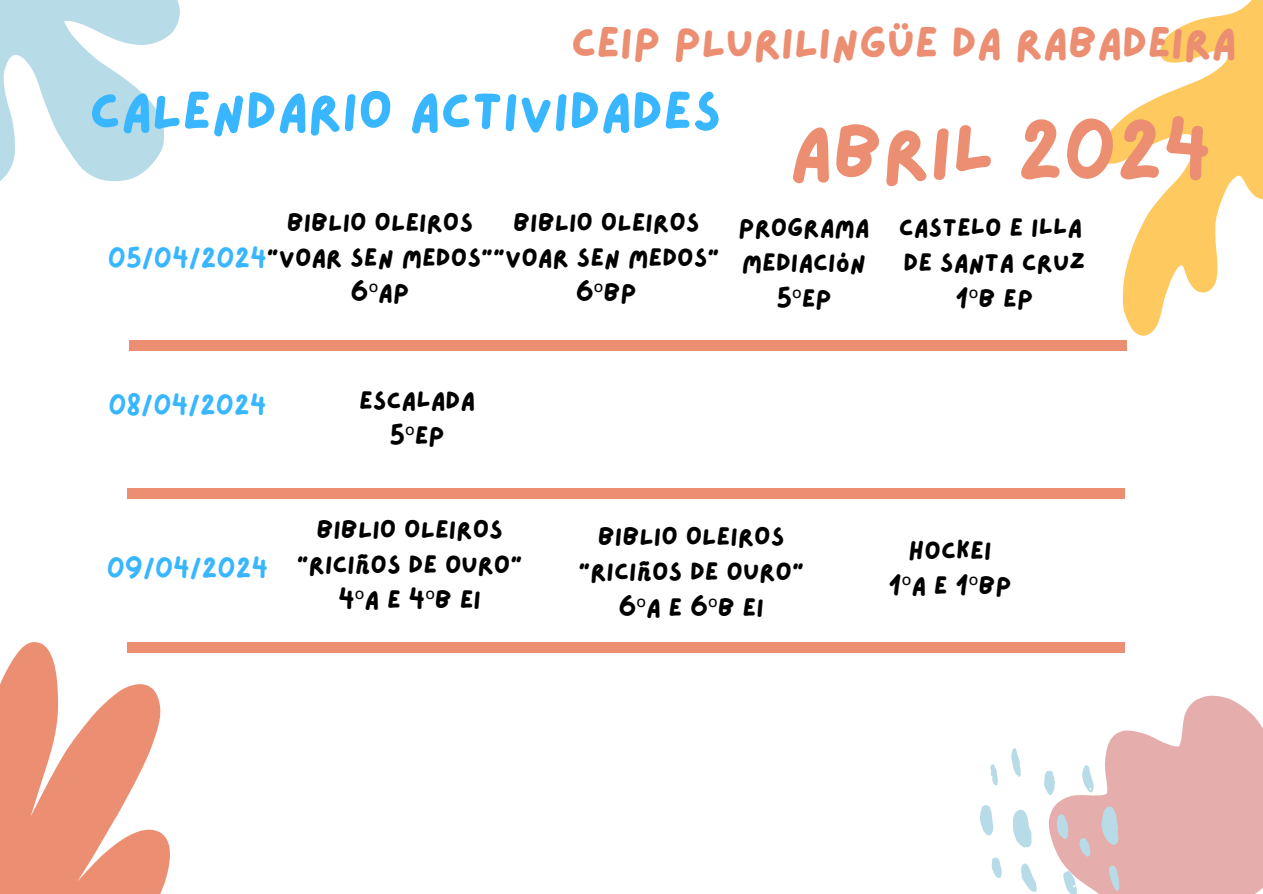
<style>
.page{position:relative;width:1263px;height:894px;background:#fff}
.page>*{position:absolute;margin:0;border:0;box-sizing:border-box;transform-origin:0 0}
.t1{font:75px "Lazydog";color:#eb8e71}
.t2{font:53.85px "Lazydog";color:#38b6ff}
.t3{font:43.5px "Lazydog";color:#eb8e71}
.t4{font:25.5px "Lazydog";color:#000}
.t5{font:25.5px "Lazydog";color:#38b6ff}
.s1{color:#38b6ff}
.s2{font-family:"Noto Sans"}
</style>
<div class="page">
<svg style="left:0;top:642px;width:170px;height:251px"></svg>
<svg style="left:0;top:0;width:180px;height:182px;fill:#b7dbe7"></svg>
<svg style="left:1100px;top:0;width:163px;height:335px"></svg>
<svg style="left:1024px;top:695px;width:239px;height:198px;fill:#e5aeac"></svg>
<svg style="left:1013px;top:808px;width:19px;height:39px"></svg>
<svg style="left:1101px;top:806px;width:18px;height:39px"></svg>
<svg style="left:980px;top:805px;width:13px;height:30px"></svg>
<svg style="left:1021px;top:862px;width:16px;height:29px"></svg>
<svg style="left:1063px;top:870px;width:14px;height:23px"></svg>
<svg style="left:1057px;top:813px;width:11px;height:26px"></svg>
<svg style="left:1081px;top:764px;width:13px;height:28px"></svg>
<svg style="left:1043px;top:770px;width:12px;height:25px"></svg>
<svg style="left:1011px;top:748px;width:10px;height:28px"></svg>
<svg style="left:1109px;top:864px;width:10px;height:27px"></svg>
<svg style="left:991px;top:857px;width:11px;height:20px"></svg>
<svg style="left:1079px;top:837px;width:11px;height:20px"></svg>
<svg style="left:990px;top:764px;width:8px;height:21px"></svg>
<div style="left:129px;top:340px;width:998px;height:10px;background:#eb8e71"></div>
<div style="left:127px;top:488px;width:998px;height:10px;background:#eb8e71"></div>
<div style="left:127px;top:641px;width:998px;height:11px;background:#eb8e71"></div>
<h1 class="t3" style="left:571px;top:22px;width:667px">CEIP PLURILINGÜE DA RABADEIRA</h1>
<p class="t2" style="left:89px;top:85px;width:633px">CALENDARIO ACTIVIDADES</p>
<p class="t4" style="left:287px;top:210px;width:188px">BIBLIO OLEIROS</p>
<p class="t4" style="left:513px;top:210px;width:188px">BIBLIO OLEIROS</p>
<h3 class="t4" style="left:108px;top:245px;width:611px"><span class="s1">05/04/2024</span>“VOAR SEN MEDOS”“VOAR SEN MEDOS”</h3>
<p class="t4" style="left:351px;top:281px;width:60px">6<span class="s2">º</span>AP</p>
<p class="t4" style="left:576px;top:281px;width:62px">6<span class="s2">º</span>BP</p>
<p class="t1" style="left:789px;top:116px;width:424px">ABRIL 2024</p>
<p class="t4" style="left:738px;top:215px;width:133px">PROGRAMA</p>
<p class="t4" style="left:742px;top:250px;width:126px">MEDIACIÓN</p>
<p class="t4" style="left:776px;top:286px;width:57px">5<span class="s2">º</span>EP</p>
<p class="t4" style="left:899px;top:215px;width:185px">CASTELO E ILLA</p>
<p class="t4" style="left:903px;top:250px;width:183px">DE SANTA CRUZ</p>
<p class="t4" style="left:955px;top:286px;width:79px">1<span class="s2">º</span>B EP</p>
<p class="t5" style="left:108px;top:393px;width:159px">08/04/2024</p>
<p class="t4" style="left:359px;top:388px;width:118px">ESCALADA</p>
<p class="t4" style="left:389px;top:423px;width:57px">5<span class="s2">º</span>EP</p>
<h2 class="t5" style="left:107px;top:556px;width:163px">09/04/2024</h2>
<p class="t4" style="left:316px;top:517px;width:188px">BIBLIO OLEIROS</p>
<p class="t4" style="left:297px;top:552px;width:225px">“RICIÑOS DE OURO”</p>
<p class="t4" style="left:338px;top:587px;width:144px">4<span class="s2">º</span>A E 4<span class="s2">º</span>B EI</p>
<p class="t4" style="left:598px;top:524px;width:188px">BIBLIO OLEIROS</p>
<p class="t4" style="left:578px;top:559px;width:225px">“RICIÑOS DE OURO”</p>
<p class="t4" style="left:618px;top:594px;width:147px">6<span class="s2">º</span>A E 6<span class="s2">º</span>B EI</p>
<p class="t4" style="left:908px;top:538px;width:85px">HOCKEI</p>
<p class="t4" style="left:889px;top:573px;width:125px">1<span class="s2">º</span>A E 1<span class="s2">º</span>BP</p>
</div>
